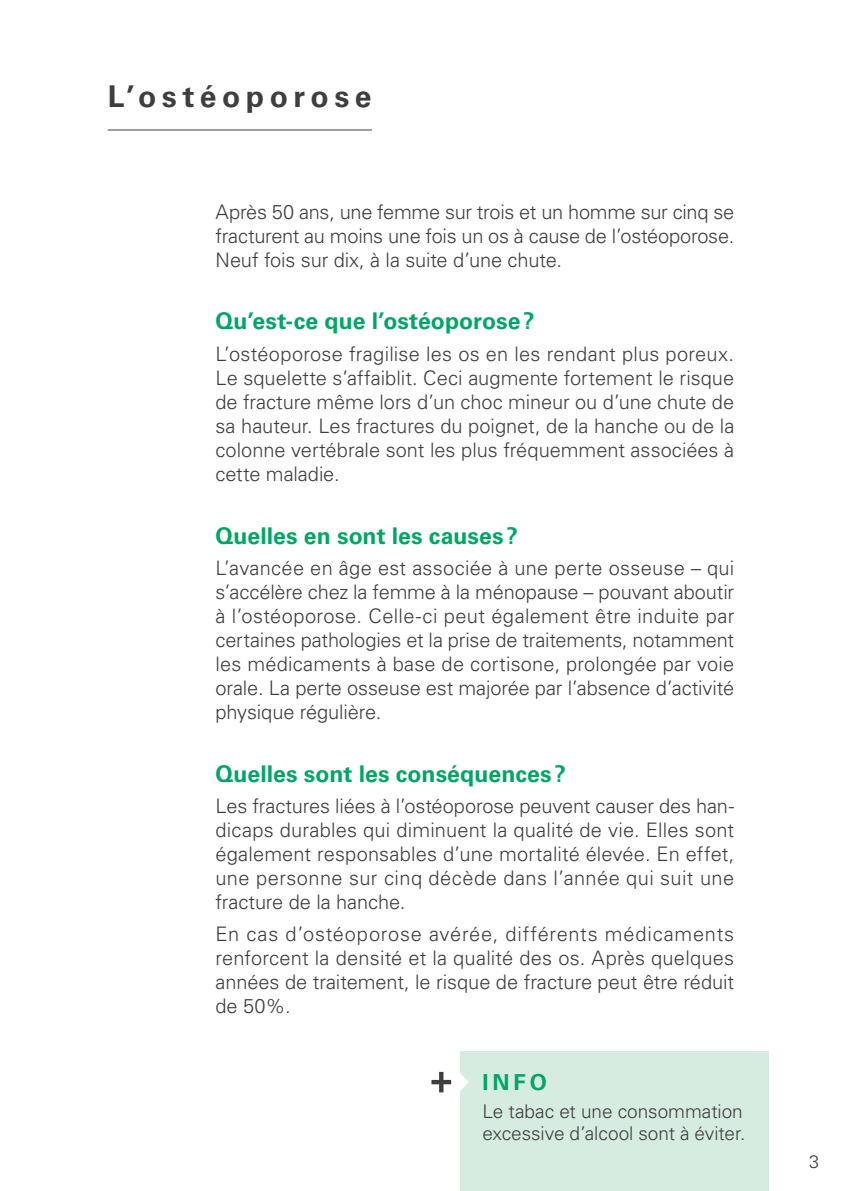
<style>
.page{position:relative;width:842px;height:1191px;background:#fff}
.page>*{position:absolute;margin:0;border:0;box-sizing:border-box;transform-origin:0 0}
.t1{font:700 30px "Univers LT Std";letter-spacing:.185em;color:#3e3e3f}
.t2{font:700 23px "Univers LT Std";letter-spacing:.005em;color:#00a665}
.t3{font:700 22px "Univers LT Std";color:#00a665}
.t4{font:300 20px/24px "Univers LT Std";letter-spacing:-.005em;color:#3e3e3f;text-align:justify}
.t5{font:300 19px/22px "Univers LT Std";color:#3e3e3f}
.t6{font:300 18px "Univers LT Std";color:#3e3e3f}
</style>
<div class="page">
<div style="left:460px;top:1051px;width:308px;height:140px;background:#d7ece1"></div>
<svg style="left:431px;top:1071px;width:38px;height:21px"></svg>
<hr style="left:108px;top:129px;width:264px;height:1px;background:#3e3e3f">
<h1 class="t1" style="left:108px;top:79px;width:265px">L’ostéoporose</h1>
<p class="t4" style="left:215px;top:200px;width:520px">Après 50 ans, une femme sur trois et un homme sur cinq se fracturent au moins une fois un os à cause de l’ostéoporose.<br>Neuf fois sur dix, à la suite d’une chute.</p>
<p class="t2" style="left:215px;top:308px;width:321px">Qu’est-ce que l’ostéoporose?</p>
<p class="t4" style="left:215px;top:342px;width:520px">L’ostéoporose fragilise les os en les rendant plus poreux.<br>Le squelette s’affaiblit. Ceci augmente fortement le risque de fracture même lors d’un choc mineur ou d’une chute de sa hauteur. Les fractures du poignet, de la hanche ou de la colonne vertébrale sont les plus fréquemment associées à cette maladie.</p>
<p class="t2" style="left:215px;top:522px;width:304px">Quelles en sont les causes?</p>
<p class="t4" style="left:215px;top:556px;width:520px">L’avancée en âge est associée à une perte osseuse – qui s’accélère chez la femme à la ménopause – pouvant aboutir à l’ostéoporose. Celle-ci peut également être induite par certaines pathologies et la prise de traitements, notamment les médicaments à base de cortisone, prolongée par voie orale. La perte osseuse est majorée par l’absence d’activité physique régulière.</p>
<p class="t2" style="left:215px;top:760px;width:352px">Quelles sont les conséquences?</p>
<p class="t4" style="left:215px;top:794px;width:520px">Les fractures liées à l’ostéoporose peuvent causer des han&shy;dicaps durables qui diminuent la qualité de vie. Elles sont également responsables d’une mortalité élevée. En effet, une personne sur cinq décède dans l’année qui suit une fracture de la hanche.</p>
<p class="t4" style="left:215px;top:921px;width:520px">En cas d’ostéoporose avérée, différents médicaments renforcent la densité et la qualité des os. Après quelques années de traitement, le risque de fracture peut être réduit de 50%.</p>
<p class="t3" style="left:482px;top:1069px;width:66px">INFO</p>
<p class="t5" style="left:482px;top:1100px;width:265px">Le tabac et une consommation excessive d’alcool sont à éviter.</p>
<p class="t6" style="left:809px;top:1151px;width:12px">3</p>
</div>
